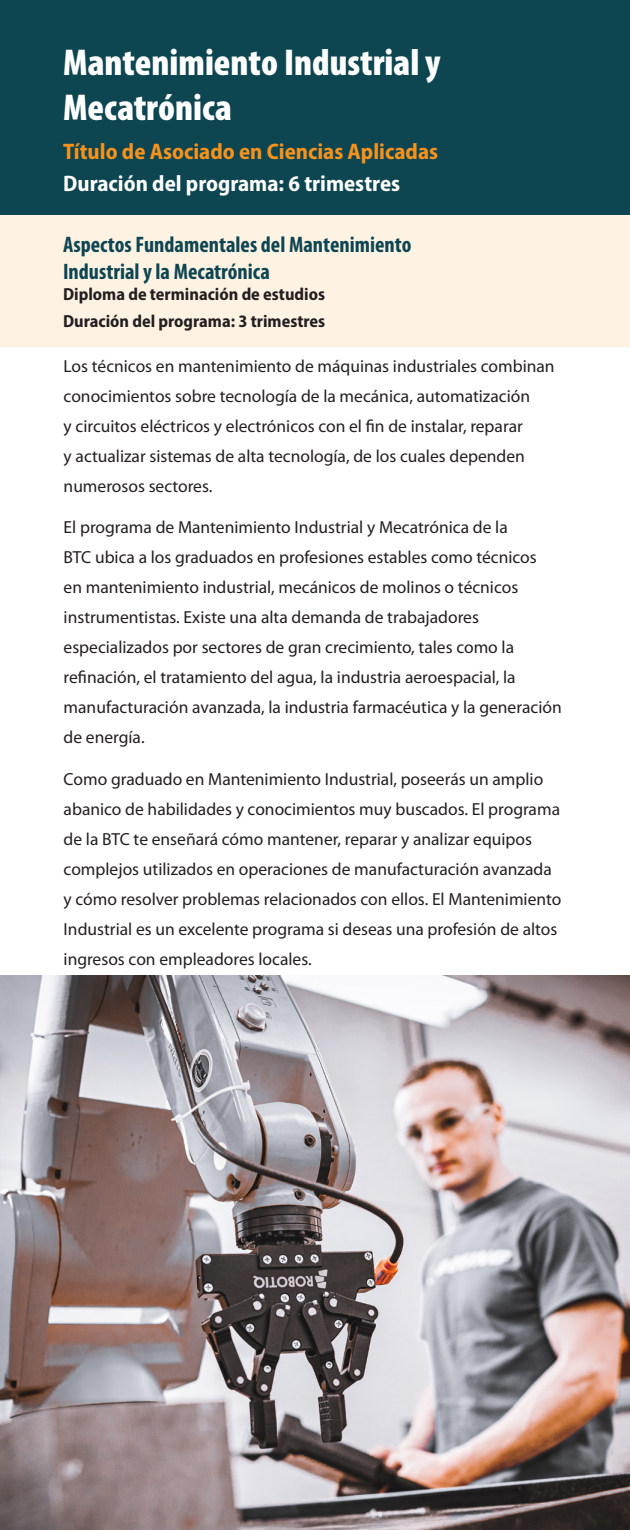
<style>
.page{position:relative;width:630px;height:1530px;background:#fff}
.page>*{position:absolute;margin:0;border:0;box-sizing:border-box;transform-origin:0 0}
.t1{font:900 condensed 37.5px/45px "Myriad Pro";color:#fff}
.t2{font:700 condensed 22.5px/27.5px "Myriad Pro";color:#0d4551}
.t3{font:700 semi-condensed 22.5px "Myriad Pro";color:#f7931d}
.DEGREE-DETAIL{font:700 semi-condensed 22.5px "Myriad Pro";color:#fff}
.Body{font:17.5px/30px "Myriad Pro";color:#231f20}
.t4{font:700 semi-condensed 17.5px "Myriad Pro";color:#231f20}
</style>
<div class="page">
<div style="left:0;top:0;width:630px;height:215px;background:#0d4551"></div>
<img style="left:0;top:976px;width:630px;height:554px">
<div style="left:0;top:215px;width:630px;height:131px;background:#fef2e3"></div>
<p class="t1" style="left:63px;top:39px;width:379px">Mantenimiento Industrial y<br>Mecatrónica</p>
<p class="t3" style="left:63px;top:137px;width:377px">Título de Asociado en Ciencias Aplicadas</p>
<p class="DEGREE-DETAIL" style="left:63px;top:169px;width:339px">Duración del programa: 6 trimestres</p>
<p class="t2" style="left:63px;top:230px;width:350px">Aspectos Fundamentales del Mantenimiento<br>Industrial y la Mecatrónica</p>
<p class="t4" style="left:63px;top:283px;width:264px">Diploma de terminación de estudios</p>
<p class="t4" style="left:63px;top:309px;width:264px">Duración del programa: 3 trimestres</p>
<p class="Body" style="left:64px;top:351px;width:493px">Los técnicos en mantenimiento de máquinas industriales combinan conocimientos sobre tecnología de la mecánica, automatización<br>y circuitos eléctricos y electrónicos con el fin de instalar, reparar<br>y actualizar sistemas de alta tecnología, de los cuales dependen numerosos sectores.</p>
<p class="Body" style="left:64px;top:512px;width:500px">El programa de Mantenimiento Industrial y Mecatrónica de la<br>BTC ubica a los graduados en profesiones estables como técnicos<br>en mantenimiento industrial, mecánicos de molinos o técnicos instrumentistas. Existe una alta demanda de trabajadores especializados por sectores de gran crecimiento, tales como la refinación, el tratamiento del agua, la industria aeroespacial, la manufacturación avanzada, la industria farmacéutica y la generación de energía.</p>
<p class="Body" style="left:64px;top:763px;width:499px">Como graduado en Mantenimiento Industrial, poseerás un amplio abanico de habilidades y conocimientos muy buscados. El programa de la BTC te enseñará cómo mantener, reparar y analizar equipos complejos utilizados en operaciones de manufacturación avanzada y cómo resolver problemas relacionados con ellos. El Mantenimiento Industrial es un excelente programa si deseas una profesión de altos ingresos con empleadores locales.</p>
</div>
